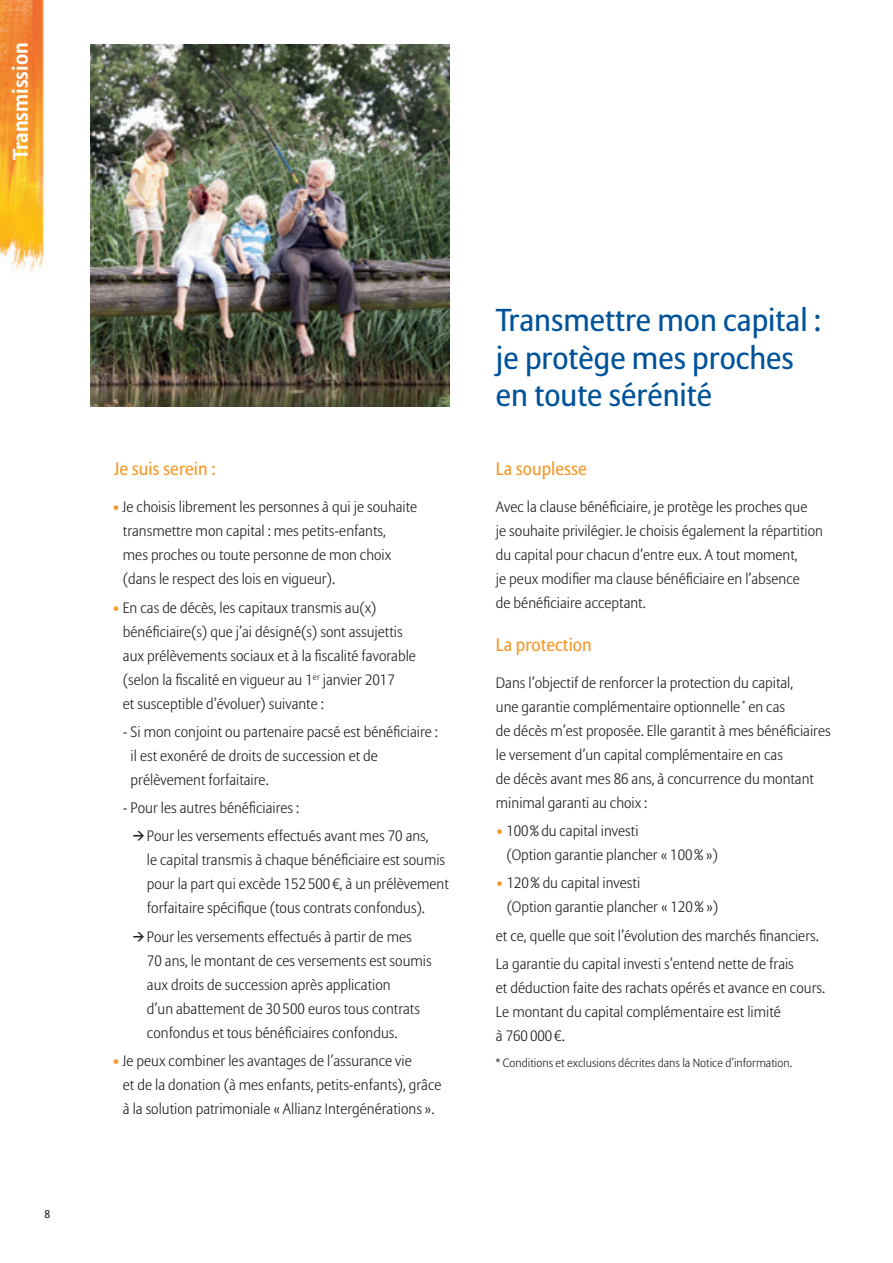
<style>
.page{position:relative;width:893px;height:1263px;background:#fff}
.page>*{position:absolute;margin:0;border:0;box-sizing:border-box;transform-origin:0 0}
.NewCharte_A4_Titre{font:31.5px/37.5px "Allianz Sans";color:#015399}
.t1{font:700 21px "Allianz Sans";color:#fff}
.NewCharte_A4_SousTi{font:18px "Allianz Sans";color:#f79727}
.NewCharte_A4_Couran{font:300 15px/24px "Allianz Sans";color:#231f20}
.Renvois{font:300 12px "Allianz Sans";color:#231f20}
.t2{font:11.25px "Allianz Sans";color:#231f20}
.s1{color:#f79727}
</style>
<div class="page">
<img style="left:0;top:0;width:45px;height:273px">
<img style="left:91px;top:45px;width:359px;height:361px">
<p class="t1" style="left:7px;top:160px;width:119px;rotate:-90deg">Transmission</p>
<p class="t2" style="left:45px;top:1207px;width:7px">8</p>
<p class="NewCharte_A4_SousTi" style="left:115px;top:458px;width:103px">Je suis serein :</p>
<p class="NewCharte_A4_Couran" style="left:123px;top:496px;width:296px;text-indent:-11px"><span class="s1">•</span> Je choisis librement les personnes à qui je souhaite transmettre mon capital : mes petits-enfants,<br>mes proches ou toute personne de mon choix (dans le respect des lois en vigueur).</p>
<p class="NewCharte_A4_Couran" style="left:123px;top:596px;width:295px;text-indent:-11px"><span class="s1">•</span> En cas de décès, les capitaux transmis au(x) bénéficiaire(s) que j’ai désigné(s) sont assujettis aux prélèvements sociaux et à la fiscalité favorable (selon la fiscalité en vigueur au 1<sup>er</sup> janvier 2017<br>et susceptible d’évoluer) suivante :</p>
<p class="NewCharte_A4_Couran" style="left:131px;top:720px;width:309px;text-indent:-8px">- Si mon conjoint ou partenaire pacsé est bénéficiaire : il est exonéré de droits de succession et de prélèvement forfaitaire.</p>
<p class="NewCharte_A4_Couran" style="left:123px;top:796px;width:178px">- Pour les autres bénéficiaires :</p>
<p class="NewCharte_A4_Couran" style="left:147px;top:825px;width:303px;text-indent:-14px">→ Pour les versements effectués avant mes 70 ans,<br>le capital transmis à chaque bénéficiaire est soumis pour la part qui excède 152 500 €, à un prélèvement forfaitaire spécifique (tous contrats confondus).</p>
<p class="NewCharte_A4_Couran" style="left:147px;top:925px;width:286px;text-indent:-14px">→ Pour les versements effectués à partir de mes<br>70 ans, le montant de ces versements est soumis aux droits de succession après application<br>d’un abattement de 30 500 euros tous contrats confondus et tous bénéficiaires confondus.</p>
<p class="NewCharte_A4_Couran" style="left:123px;top:1049px;width:320px;text-indent:-11px"><span class="s1">•</span> Je peux combiner les avantages de l’assurance vie<br>et de la donation (à mes enfants, petits-enfants), grâce à la solution patrimoniale « Allianz Intergénérations ».</p>
<p class="NewCharte_A4_Titre" style="left:496px;top:303px;width:327px">Transmettre mon capital : je protège mes proches en toute sérénité</p>
<p class="NewCharte_A4_SousTi" style="left:496px;top:458px;width:93px">La souplesse</p>
<p class="NewCharte_A4_Couran" style="left:496px;top:496px;width:329px">Avec la clause bénéficiaire, je protège les proches que<br>je souhaite privilégier. Je choisis également la répartition du capital pour chacun d’entre eux. A tout moment,<br>je peux modifier ma clause bénéficiaire en l’absence<br>de bénéficiaire acceptant.</p>
<p class="NewCharte_A4_SousTi" style="left:496px;top:634px;width:97px">La protection</p>
<p class="NewCharte_A4_Couran" style="left:496px;top:671px;width:336px">Dans l’objectif de renforcer la protection du capital,<br>une garantie complémentaire optionnelle <sup>*</sup> en cas<br>de décès m’est proposée. Elle garantit à mes bénéficiaires le versement d’un capital complémentaire en cas<br>de décès avant mes 86 ans, à concurrence du montant minimal garanti au choix :</p>
<p class="NewCharte_A4_Couran" style="left:506px;top:819px;width:213px;text-indent:-10px"><span class="s1">•</span> 100% du capital investi<br>(Option garantie plancher « 100% »)</p>
<p class="NewCharte_A4_Couran" style="left:507px;top:872px;width:213px;text-indent:-11px"><span class="s1">•</span> 120% du capital investi<br>(Option garantie plancher « 120% »)</p>
<p class="NewCharte_A4_Couran" style="left:496px;top:924px;width:324px">et ce, quelle que soit l’évolution des marchés financiers.</p>
<p class="NewCharte_A4_Couran" style="left:496px;top:952px;width:331px">La garantie du capital investi s’entend nette de frais<br>et déduction faite des rachats opérés et avance en cours.<br>Le montant du capital complémentaire est limité<br>à 760 000 €.</p>
<p class="Renvois" style="left:496px;top:1056px;width:298px">* Conditions et exclusions décrites dans la Notice d’information.</p>
</div>
